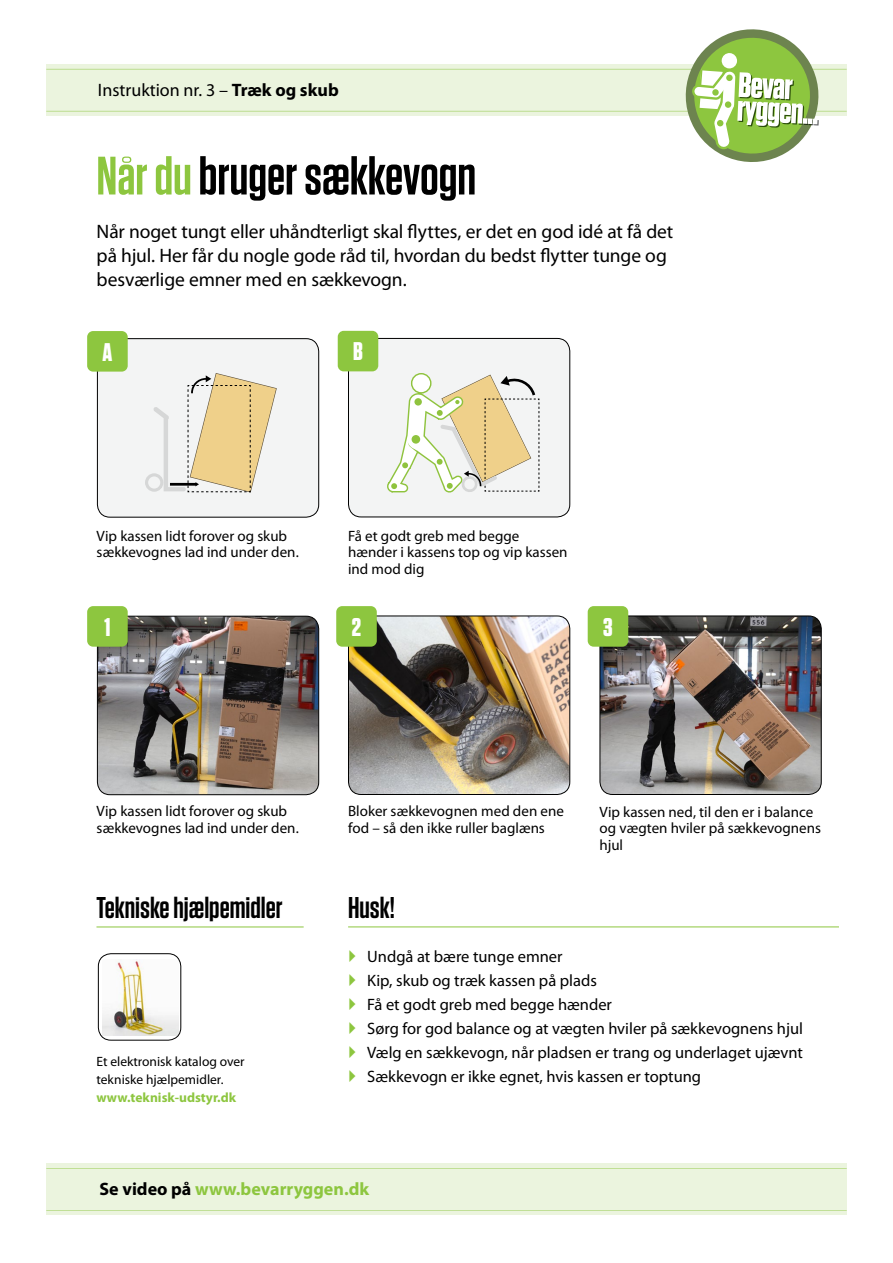
<style>
.page{position:relative;width:893px;height:1263px;background:#fff}
.page>*{position:absolute;margin:0;border:0;box-sizing:border-box;transform-origin:0 0}
.t1{font:600 54px "Tungsten";color:#000}
.t2{font:600 30px "Tungsten";color:#000}
.t3{font:700 25.5px "Tungsten";color:#fff}
.t4{font:19.5px/24px "Myriad Pro";letter-spacing:-.005em;color:#000}
.t5{font:700 18px "Myriad Pro";color:#8dc63f}
.t6{font:18px "Myriad Pro";color:#000}
.t7{font:16.5px/24px "Myriad Pro";color:#000}
.t8{font:15px/16.5px "Myriad Pro";color:#000}
.t9{font:13.5px/18px "Myriad Pro";color:#000}
.t10{font:700 13.5px "Myriad Pro";color:#8dc63f}
.s1{font-weight:700}
.s2{color:#8dc63f}
.s3{color:#000}
</style>
<div class="page">
<div style="left:46px;top:65px;width:801px;height:51px;background:#ebf4de"></div>
<hr style="left:46px;top:69px;width:801px;height:1px;background:#8dc63f">
<hr style="left:46px;top:111px;width:801px;height:1px;background:#8dc63f">
<div style="left:46px;top:1164px;width:801px;height:51px;background:#ebf4de"></div>
<hr style="left:46px;top:1168px;width:801px;height:1px;background:#8dc63f">
<hr style="left:46px;top:1210px;width:801px;height:1px;background:#8dc63f">
<hr style="left:96px;top:926px;width:208px;height:1px;background:#8dc63f">
<img style="left:103px;top:959px;width:75px;height:76px">
<div style="left:98px;top:953px;width:83px;height:87px;border:1px solid #000;border-radius:13px"></div>
<svg style="left:676px;top:29px;width:152px;height:133px"></svg>
<hr style="left:348px;top:926px;width:491px;height:1px;background:#8dc63f">
<div style="left:97px;top:339px;width:222px;height:178px;background:#f3f4f4;border-radius:13px"></div>
<div style="left:97px;top:338px;width:222px;height:179px;border:1px solid #000;border-radius:13px"></div>
<div style="left:348px;top:338px;width:222px;height:179px;background:#f3f4f4;border-radius:13px"></div>
<div style="left:348px;top:338px;width:222px;height:179px;border:1px solid #000;border-radius:13px"></div>
<img style="left:97px;top:616px;width:222px;height:179px">
<div style="left:97px;top:616px;width:222px;height:179px;border:1px solid #000;border-radius:13px"></div>
<img style="left:348px;top:616px;width:222px;height:178px">
<div style="left:348px;top:616px;width:222px;height:179px;border:1px solid #000;border-radius:13px"></div>
<img style="left:600px;top:616px;width:221px;height:178px">
<div style="left:600px;top:616px;width:222px;height:179px;border:1px solid #000;border-radius:13px"></div>
<div style="left:87px;top:606px;width:41px;height:41px;background:#8dc63f;border-radius:6px"></div>
<div style="left:87px;top:331px;width:41px;height:41px;background:#8dc63f;border-radius:6px"></div>
<div style="left:338px;top:331px;width:40px;height:40px;background:#8dc63f;border-radius:6px"></div>
<div style="left:336px;top:606px;width:41px;height:41px;background:#8dc63f;border-radius:6px"></div>
<div style="left:588px;top:606px;width:40px;height:41px;background:#8dc63f;border-radius:6px"></div>
<svg style="left:387px;top:373px;width:153px;height:120px"></svg>
<svg style="left:145px;top:373px;width:132px;height:120px"></svg>
<p class="t6" style="left:98px;top:79px;width:242px">Instruktion nr. 3 – <span class="s1">Træk og skub</span></p>
<h1 class="t1" style="left:96px;top:147px;width:381px"><span class="s2">Når du</span> bruger sækkevogn</h1>
<h3 class="t4" style="left:97px;top:219px;width:578px">Når noget tungt eller uhåndterligt skal flyttes, er det en god idé at få det på hjul. Her får du nogle gode råd til, hvordan du bedst flytter tunge og besværlige emner med en sækkevogn.</h3>
<h3 class="t3" style="left:103px;top:338px;width:11px">A</h3>
<h3 class="t3" style="left:353px;top:338px;width:11px">B</h3>
<p class="t8" style="left:97px;top:527px;width:204px">Vip kassen lidt forover og skub sækkevognes lad ind under den.</p>
<p class="t8" style="left:348px;top:527px;width:221px">Få et godt greb med begge hænder i kassens top og vip kassen ind mod dig</p>
<h3 class="t3" style="left:104px;top:613px;width:7px">1</h3>
<h3 class="t3" style="left:352px;top:613px;width:11px">2</h3>
<h3 class="t3" style="left:603px;top:613px;width:11px">3</h3>
<p class="t8" style="left:97px;top:803px;width:204px">Vip kassen lidt forover og skub sækkevognes lad ind under den.</p>
<p class="t8" style="left:348px;top:803px;width:217px">Bloker sækkevognen med den ene fod – så den ikke ruller baglæns</p>
<p class="t8" style="left:600px;top:803px;width:223px">Vip kassen ned, til den er i balance og vægten hviler på sækkevognens hjul</p>
<h2 class="t2" style="left:96px;top:892px;width:188px">Tekniske hjælpemidler</h2>
<p class="t9" style="left:96px;top:1052px;width:150px">Et elektronisk katalog over tekniske hjælpemidler.</p>
<p class="t10" style="left:96px;top:1088px;width:141px">www.teknisk-udstyr.dk</p>
<h2 class="t2" style="left:348px;top:892px;width:48px">Husk!</h2>
<p class="t7" style="left:367px;top:944px;width:437px">Undgå at bære tunge emner<br>Kip, skub og træk kassen på plads<br>Få et godt greb med begge hænder<br>Sørg for god balance og at vægten hviler på sækkevognens hjul Vælg en sækkevogn, når pladsen er trang og underlaget ujævnt Sækkevogn er ikke egnet, hvis kassen er toptung</p>
<p class="t5" style="left:99px;top:1177px;width:271px"><span class="s3">Se video på</span> www.bevarryggen.dk</p>
</div>
